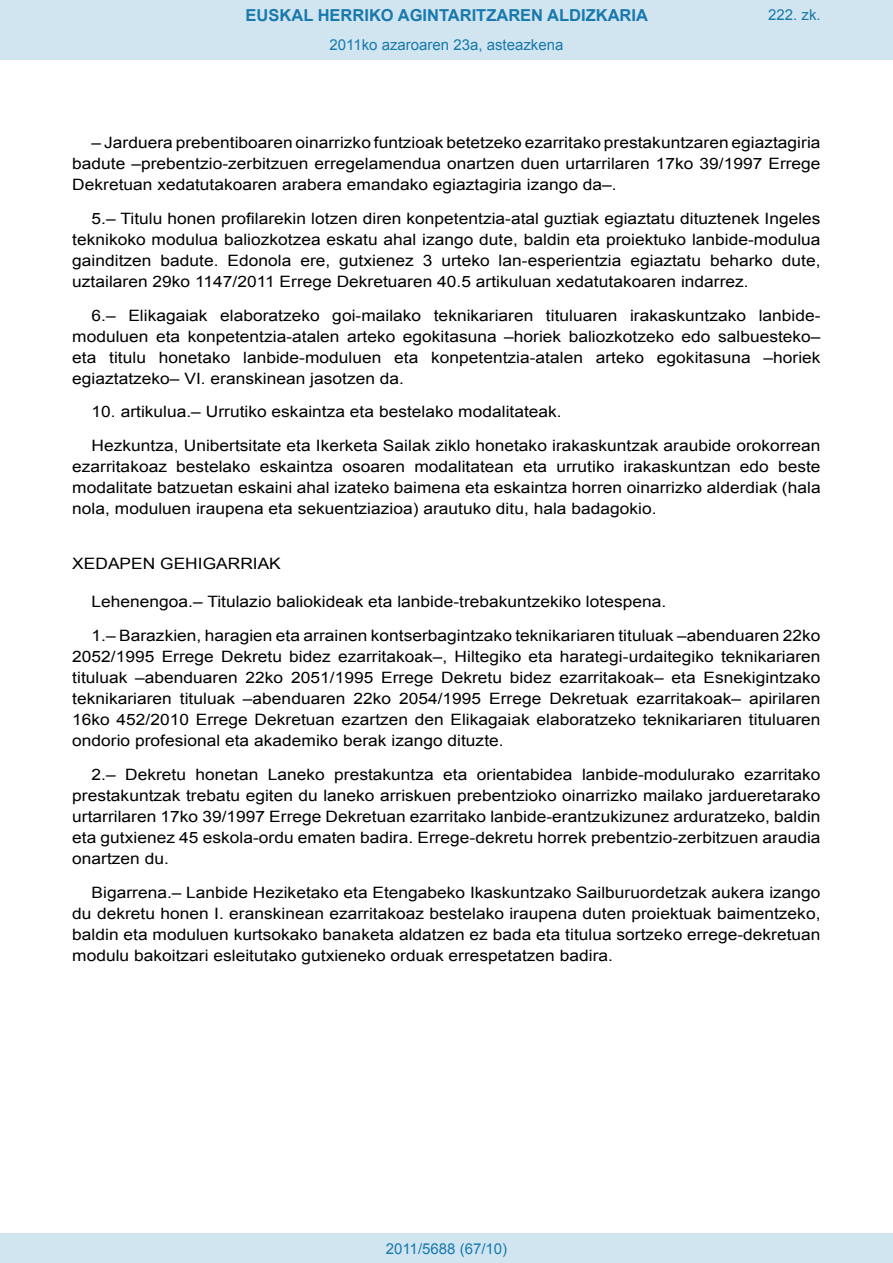
<style>
.page{position:relative;width:893px;height:1263px;background:#fff}
.page>*{position:absolute;margin:0;border:0;box-sizing:border-box;transform-origin:0 0}
.t1{font:700 16.5px "Arial";color:#1879ad}
.BOPVDetalle{font:15.6px/21px "Arial";color:#000;text-align:justify;scale:1.11 1}
.BOPVDisposicion{font:15.6px "Arial";color:#000;scale:1.11 1}
.Paginacion_Centro{font:15px "Arial";color:#1879ad}
</style>
<div class="page">
<div style="left:0;top:0;width:893px;height:60px;background:#d0e5f0"></div>
<div style="left:0;top:1233px;width:893px;height:30px;background:#d0e5f0"></div>
<p class="t1" style="left:246px;top:4px;width:404px">EUSKAL HERRIKO AGINTARITZAREN ALDIZKARIA</p>
<p class="Paginacion_Centro" style="left:329px;top:35px;width:236px">2011ko azaroaren 23a, asteazkena</p>
<p class="Paginacion_Centro" style="left:768px;top:5px;width:54px">222. zk.</p>
<p class="BOPVDetalle" style="left:72px;top:132px;width:676px;text-indent:19px">– Jarduera prebentiboaren oinarrizko funtzioak betetzeko ezarritako prestakuntzaren egiaztagiria badute –prebentzio-zerbitzuen erregelamendua onartzen duen urtarrilaren 17ko 39/1997 Errege Dekretuan xedatutakoaren arabera emandako egiaztagiria izango da–.</p>
<p class="BOPVDetalle" style="left:72px;top:208px;width:676px;text-indent:19px">5.– Titulu honen profilarekin lotzen diren konpetentzia-atal guztiak egiaztatu dituztenek Ingeles teknikoko modulua baliozkotzea eskatu ahal izango dute, baldin eta proiektuko lanbide-modulua gainditzen badute. Edonola ere, gutxienez 3 urteko lan-esperientzia egiaztatu beharko dute, uztailaren 29ko 1147/2011 Errege Dekretuaren 40.5 artikuluan xedatutakoaren indarrez.</p>
<p class="BOPVDetalle" style="left:72px;top:305px;width:676px;text-indent:19px">6.– Elikagaiak elaboratzeko goi-mailako teknikariaren tituluaren irakaskuntzako lanbide&shy;moduluen eta konpetentzia-atalen arteko egokitasuna –horiek baliozkotzeko edo salbuesteko– eta titulu honetako lanbide-moduluen eta konpetentzia-atalen arteko egokitasuna –horiek egiaztatzeko– VI. eranskinean jasotzen da.</p>
<p class="BOPVDetalle" style="left:92px;top:402px;width:425px">10. artikulua.– Urrutiko eskaintza eta bestelako modalitateak.</p>
<p class="BOPVDetalle" style="left:72px;top:435px;width:676px;text-indent:19px">Hezkuntza, Unibertsitate eta Ikerketa Sailak ziklo honetako irakaskuntzak araubide orokorrean ezarritakoaz bestelako eskaintza osoaren modalitatean eta urrutiko irakaskuntzan edo beste modalitate batzuetan eskaini ahal izateko baimena eta eskaintza horren oinarrizko alderdiak (hala nola, moduluen iraupena eta sekuentziazioa) arautuko ditu, hala badagokio.</p>
<p class="BOPVDisposicion" style="left:72px;top:553px;width:189px">XEDAPEN GEHIGARRIAK</p>
<p class="BOPVDetalle" style="left:92px;top:591px;width:519px">Lehenengoa.– Titulazio baliokideak eta lanbide-trebakuntzekiko lotespena.</p>
<p class="BOPVDetalle" style="left:72px;top:625px;width:676px;text-indent:19px">1.– Barazkien, haragien eta arrainen kontserbagintzako teknikariaren tituluak –abenduaren 22ko 2052/1995 Errege Dekretu bidez ezarritakoak–, Hiltegiko eta harategi-urdaitegiko teknikariaren tituluak –abenduaren 22ko 2051/1995 Errege Dekretu bidez ezarritakoak– eta Esnekigintzako teknikariaren tituluak –abenduaren 22ko 2054/1995 Errege Dekretuak ezarritakoak– apirilaren 16ko 452/2010 Errege Dekretuan ezartzen den Elikagaiak elaboratzeko teknikariaren tituluaren ondorio profesional eta akademiko berak izango dituzte.</p>
<p class="BOPVDetalle" style="left:72px;top:764px;width:676px;text-indent:19px">2.– Dekretu honetan Laneko prestakuntza eta orientabidea lanbide-modulurako ezarritako prestakuntzak trebatu egiten du laneko arriskuen prebentzioko oinarrizko mailako jardueretarako urtarrilaren 17ko 39/1997 Errege Dekretuan ezarritako lanbide-erantzukizunez arduratzeko, baldin eta gutxienez 45 eskola-ordu ematen badira. Errege-dekretu horrek prebentzio-zerbitzuen araudia onartzen du.</p>
<p class="BOPVDetalle" style="left:72px;top:882px;width:676px;text-indent:19px">Bigarrena.– Lanbide Heziketako eta Etengabeko Ikaskuntzako Sailburuordetzak aukera izango du dekretu honen I. eranskinean ezarritakoaz bestelako iraupena duten proiektuak baimentzeko, baldin eta moduluen kurtsokako banaketa aldatzen ez bada eta titulua sortzeko errege-dekretuan modulu bakoitzari esleitutako gutxieneko orduak errespetatzen badira.</p>
<p class="Paginacion_Centro" style="left:386px;top:1238px;width:123px">2011/5688 (67/10)</p>
</div>
